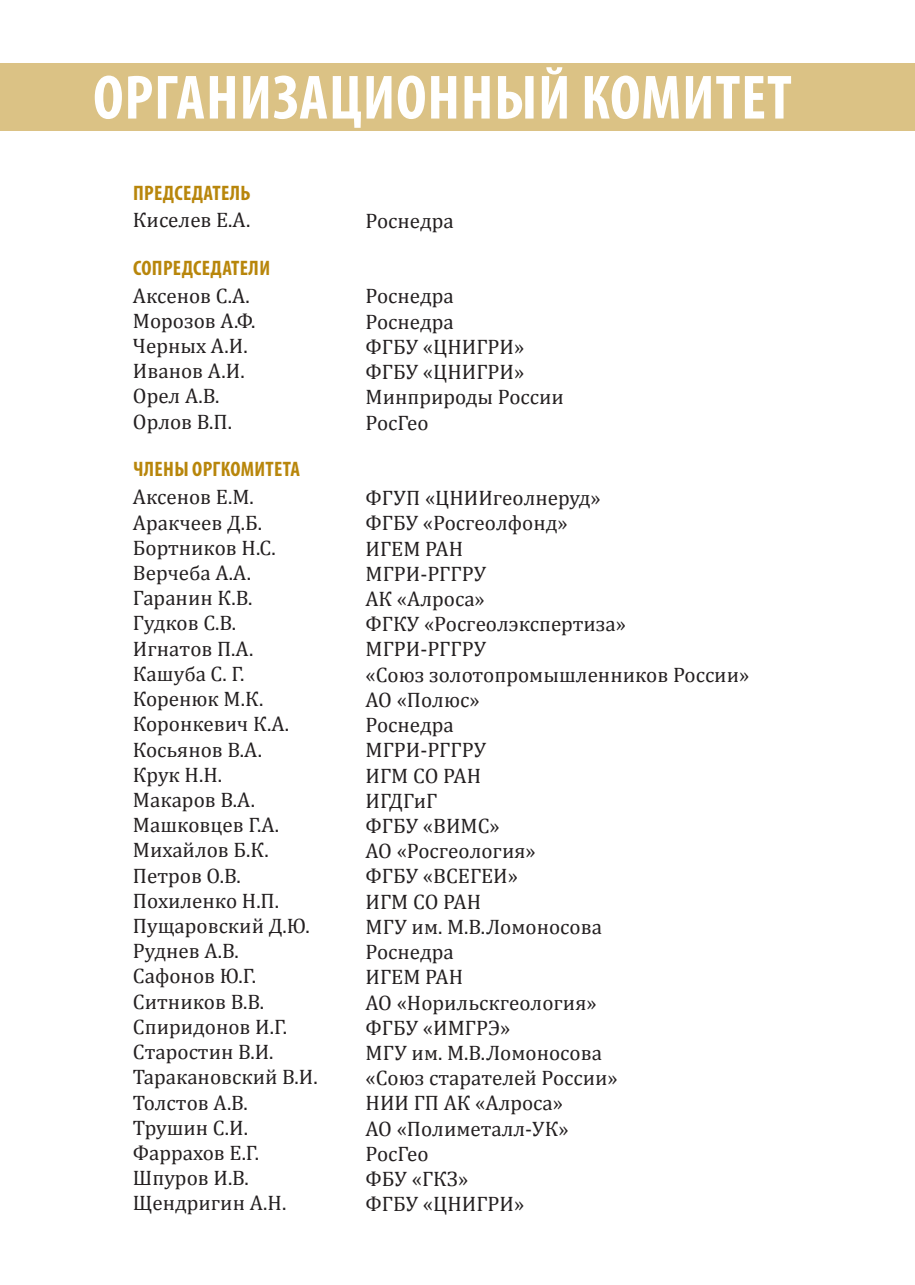
<style>
.page{position:relative;width:915px;height:1285px;background:#fff}
.page>*{position:absolute;margin:0;border:0;box-sizing:border-box;transform-origin:0 0}
.t1{font:700 condensed 63px "Myriad Pro";letter-spacing:.015em;color:#fff}
.t2{font:21px "Cambria";color:#231f20}
.t3{font:700 condensed 21px "Myriad Pro";letter-spacing:.015em;color:#b8860b}
</style>
<div class="page">
<div style="left:0;top:64px;width:914px;height:67px;background:#dbc285"></div>
<h1 class="t1" style="left:93px;top:58px;width:699px">ОРГАНИЗАЦИОННЫЙ КОМИТЕТ</h1>
<p class="t3" style="left:133px;top:180px;width:119px">ПРЕДСЕДАТЕЛЬ</p>
<p class="t2" style="left:133px;top:207px;width:119px">Киселев Е.А.</p>
<p class="t3" style="left:133px;top:255px;width:138px">СОПРЕДСЕДАТЕЛИ</p>
<p class="t2" style="left:133px;top:283px;width:118px">Аксенов С.А.</p>
<p class="t2" style="left:133px;top:308px;width:124px">Морозов А.Ф.</p>
<p class="t2" style="left:133px;top:333px;width:116px">Черных А.И.</p>
<p class="t2" style="left:133px;top:358px;width:113px">Иванов А.И.</p>
<p class="t2" style="left:133px;top:384px;width:88px">Орел А.В.</p>
<p class="t2" style="left:133px;top:409px;width:100px">Орлов В.П.</p>
<p class="t3" style="left:133px;top:456px;width:168px">ЧЛЕНЫ ОРГКОМИТЕТА</p>
<p class="t2" style="left:133px;top:484px;width:122px">Аксенов Е.М.</p>
<p class="t2" style="left:133px;top:510px;width:130px">Аракчеев Д.Б.</p>
<p class="t2" style="left:133px;top:535px;width:144px">Бортников Н.С.</p>
<p class="t2" style="left:133px;top:560px;width:120px">Верчеба А.А.</p>
<p class="t2" style="left:133px;top:585px;width:121px">Гаранин К.В.</p>
<p class="t2" style="left:133px;top:610px;width:105px">Гудков С.В.</p>
<p class="t2" style="left:133px;top:636px;width:122px">Игнатов П.А.</p>
<p class="t2" style="left:133px;top:661px;width:113px">Кашуба С. Г.</p>
<p class="t2" style="left:133px;top:686px;width:132px">Коренюк М.К.</p>
<p class="t2" style="left:133px;top:711px;width:158px">Коронкевич К.А.</p>
<p class="t2" style="left:133px;top:736px;width:130px">Косьянов В.А.</p>
<p class="t2" style="left:133px;top:762px;width:91px">Крук Н.Н.</p>
<p class="t2" style="left:133px;top:787px;width:123px">Макаров В.А.</p>
<p class="t2" style="left:133px;top:812px;width:148px">Машковцев Г.А.</p>
<p class="t2" style="left:133px;top:837px;width:137px">Михайлов Б.К.</p>
<p class="t2" style="left:133px;top:862px;width:109px">Петров О.В.</p>
<p class="t2" style="left:133px;top:888px;width:147px">Похиленко Н.П.</p>
<p class="t2" style="left:133px;top:913px;width:178px">Пущаровский Д.Ю.</p>
<p class="t2" style="left:133px;top:938px;width:107px">Руднев А.В.</p>
<p class="t2" style="left:133px;top:963px;width:124px">Сафонов Ю.Г.</p>
<p class="t2" style="left:133px;top:988px;width:132px">Ситников В.В.</p>
<p class="t2" style="left:133px;top:1014px;width:156px">Спиридонов И.Г.</p>
<p class="t2" style="left:133px;top:1039px;width:142px">Старостин В.И.</p>
<p class="t2" style="left:133px;top:1064px;width:186px">Таракановский В.И.</p>
<p class="t2" style="left:133px;top:1089px;width:116px">Толстов А.В.</p>
<p class="t2" style="left:133px;top:1114px;width:116px">Трушин С.И.</p>
<p class="t2" style="left:133px;top:1140px;width:127px">Фаррахов Е.Г.</p>
<p class="t2" style="left:133px;top:1165px;width:117px">Шпуров И.В.</p>
<p class="t2" style="left:133px;top:1190px;width:155px">Щендригин А.Н.</p>
<p class="t2" style="left:365px;top:208px;width:90px">Роснедра</p>
<p class="t2" style="left:365px;top:284px;width:90px">Роснедра</p>
<p class="t2" style="left:365px;top:309px;width:90px">Роснедра</p>
<p class="t2" style="left:365px;top:334px;width:160px">ФГБУ «ЦНИГРИ»</p>
<p class="t2" style="left:365px;top:359px;width:160px">ФГБУ «ЦНИГРИ»</p>
<p class="t2" style="left:365px;top:384px;width:200px">Минприроды России</p>
<p class="t2" style="left:365px;top:410px;width:64px">РосГео</p>
<p class="t2" style="left:365px;top:485px;width:237px">ФГУП «ЦНИИгеолнеруд»</p>
<p class="t2" style="left:365px;top:510px;width:203px">ФГБУ «Росгеолфонд»</p>
<p class="t2" style="left:365px;top:536px;width:99px">ИГЕМ РАН</p>
<p class="t2" style="left:365px;top:561px;width:122px">МГРИ-РГГРУ</p>
<p class="t2" style="left:365px;top:586px;width:121px">АК «Алроса»</p>
<p class="t2" style="left:365px;top:611px;width:262px">ФГКУ «Росгеолэкспертиза»</p>
<p class="t2" style="left:365px;top:636px;width:122px">МГРИ-РГГРУ</p>
<p class="t2" style="left:365px;top:662px;width:385px">«Союз золотопромышленников России»</p>
<p class="t2" style="left:365px;top:687px;width:115px">АО «Полюс»</p>
<p class="t2" style="left:365px;top:712px;width:90px">Роснедра</p>
<p class="t2" style="left:365px;top:737px;width:122px">МГРИ-РГГРУ</p>
<p class="t2" style="left:365px;top:762px;width:117px">ИГМ СО РАН</p>
<p class="t2" style="left:365px;top:788px;width:73px">ИГДГиГ</p>
<p class="t2" style="left:365px;top:813px;width:136px">ФГБУ «ВИМС»</p>
<p class="t2" style="left:365px;top:838px;width:172px">АО «Росгеология»</p>
<p class="t2" style="left:365px;top:863px;width:154px">ФГБУ «ВСЕГЕИ»</p>
<p class="t2" style="left:365px;top:888px;width:117px">ИГМ СО РАН</p>
<p class="t2" style="left:365px;top:914px;width:238px">МГУ им. М.В.Ломоносова</p>
<p class="t2" style="left:365px;top:939px;width:90px">Роснедра</p>
<p class="t2" style="left:365px;top:964px;width:99px">ИГЕМ РАН</p>
<p class="t2" style="left:365px;top:989px;width:232px">АО «Норильскгеология»</p>
<p class="t2" style="left:365px;top:1014px;width:146px">ФГБУ «ИМГРЭ»</p>
<p class="t2" style="left:365px;top:1040px;width:238px">МГУ им. М.В.Ломоносова</p>
<p class="t2" style="left:365px;top:1065px;width:253px">«Союз старателей России»</p>
<p class="t2" style="left:365px;top:1090px;width:199px">НИИ ГП АК «Алроса»</p>
<p class="t2" style="left:365px;top:1115px;width:205px">АО «Полиметалл-УК»</p>
<p class="t2" style="left:365px;top:1140px;width:64px">РосГео</p>
<p class="t2" style="left:365px;top:1166px;width:104px">ФБУ «ГКЗ»</p>
<p class="t2" style="left:365px;top:1191px;width:160px">ФГБУ «ЦНИГРИ»</p>
</div>
